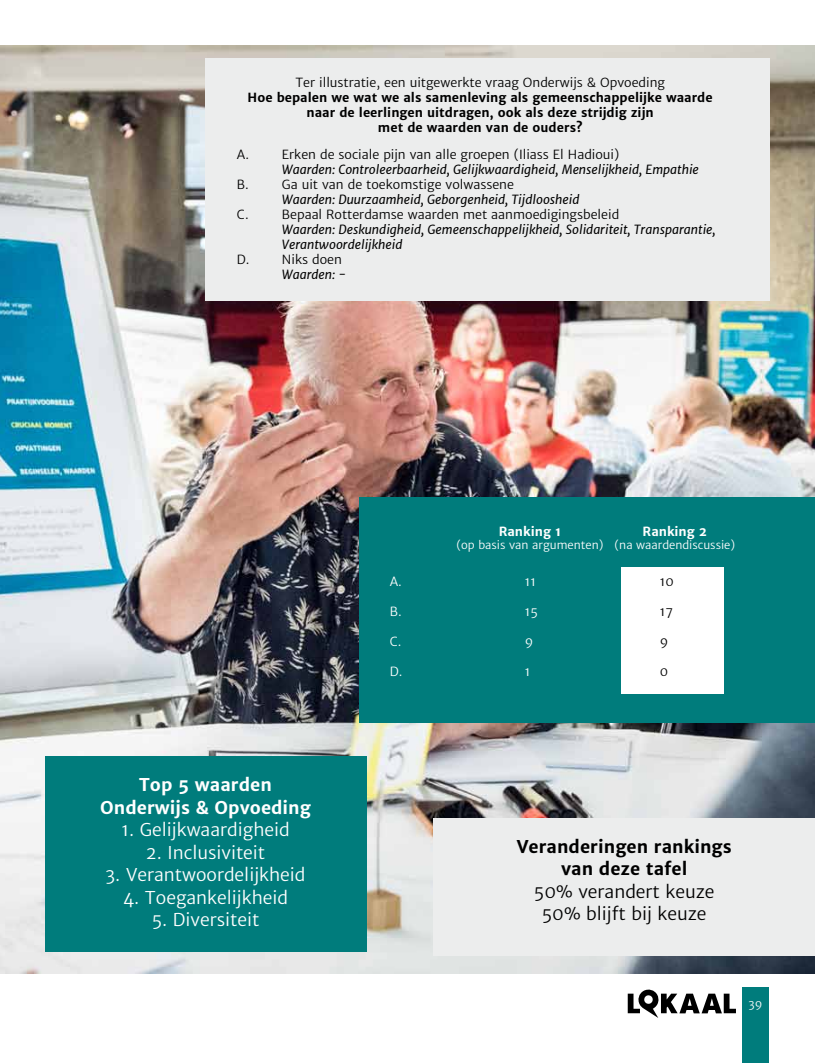
<style>
.page{position:relative;width:815px;height:1063px;background:#fff}
.page>*{position:absolute;margin:0;border:0;box-sizing:border-box;transform-origin:0 0}
.t1{font:17.5px "Merriweather Sans";color:#fff}
.t2{font:17.5px/22.5px "Merriweather Sans";color:#000;text-align:center}
.t3{font:700 17.5px/22.5px "Merriweather Sans";color:#000;text-align:center}
.t4{font:700 17.5px/22.5px "Merriweather Sans";color:#fff;text-align:center}
.t5{font:italic 12.5px/15px "Merriweather Sans";color:#000}
.t6{font:12.5px "Merriweather Sans";color:#000}
.t7{font:700 12.5px/15px "Merriweather Sans";color:#000;text-align:center}
.t8{font:700 12.5px "Merriweather Sans";color:#fff}
.t9{font:12.5px "Merriweather Sans";color:#fff}
.t10{font:11.25px "Merriweather Sans";color:#fff}
</style>
<div class="page">
<img style="left:0;top:45px;width:815px;height:929px">
<div style="left:206px;top:58px;width:564px;height:243px;background:#eceded"></div>
<div style="left:742px;top:987px;width:27px;height:76px;background:#007c7c"></div>
<svg style="left:628px;top:990px;width:108px;height:28px"></svg>
<div style="left:45px;top:756px;width:321px;height:196px;background:#007c7c"></div>
<div style="left:433px;top:819px;width:382px;height:137px;background:#eceded"></div>
<div style="left:359px;top:497px;width:456px;height:226px;background:#007c7c"></div>
<div style="left:621px;top:568px;width:102px;height:126px;background:#fff"></div>
<p class="t6" style="left:295px;top:75px;width:371px">Ter illustratie, een uitgewerkte vraag Onderwijs &amp; Opvoeding</p>
<p class="t7" style="left:248px;top:91px;width:467px">Hoe bepalen we wat we als samenleving als gemeenschappelijke waarde naar de leerlingen uitdragen, ook als deze strijdig zijn<br>met de waarden van de ouders?</p>
<p class="t6" style="left:237px;top:147px;width:14px">A.</p>
<p class="t6" style="left:282px;top:147px;width:339px">Erken de sociale pijn van alle groepen (Iliass El Hadioui)</p>
<p class="t5" style="left:282px;top:162px;width:419px">Waarden: Controleerbaarheid, Gelijkwaardigheid, Menselijkheid, Empathie</p>
<p class="t6" style="left:237px;top:177px;width:13px">B.</p>
<p class="t6" style="left:282px;top:177px;width:234px">Ga uit van de toekomstige volwassene</p>
<p class="t5" style="left:282px;top:192px;width:299px">Waarden: Duurzaamheid, Geborgenheid, Tijdloosheid</p>
<p class="t6" style="left:237px;top:207px;width:13px">C.</p>
<p class="t6" style="left:282px;top:207px;width:339px">Bepaal Rotterdamse waarden met aanmoedigingsbeleid</p>
<p class="t5" style="left:282px;top:222px;width:435px">Waarden: Deskundigheid, Gemeenschappelijkheid, Solidariteit, Transparantie,<br>Verantwoordelijkheid</p>
<p class="t6" style="left:237px;top:252px;width:14px">D.</p>
<p class="t6" style="left:282px;top:252px;width:61px">Niks doen</p>
<p class="t5" style="left:282px;top:267px;width:66px">Waarden: -</p>
<h1 class="t4" style="left:100px;top:774px;width:212px">Top 5 waarden<br>Onderwijs &amp; Opvoeding</h1>
<h1 class="t1" style="left:121px;top:819px;width:170px">1. Gelijkwaardigheid</h1>
<h1 class="t1" style="left:146px;top:842px;width:121px">2. Inclusiviteit</h1>
<h1 class="t1" style="left:106px;top:864px;width:201px">3. Verantwoordelijkheid</h1>
<h1 class="t1" style="left:123px;top:887px;width:167px">4. Toegankelijkheid</h1>
<h1 class="t1" style="left:152px;top:909px;width:109px">5. Diversiteit</h1>
<p class="t8" style="left:499px;top:523px;width:64px">Ranking 1</p>
<p class="t10" style="left:457px;top:538px;width:148px">(op basis van argumenten)</p>
<p class="t8" style="left:643px;top:523px;width:66px">Ranking 2</p>
<p class="t10" style="left:615px;top:538px;width:122px">(na waardendiscussie)</p>
<p class="t9" style="left:390px;top:574px;width:14px">A.</p>
<p class="t9" style="left:525px;top:574px;width:13px">11</p>
<p class="t6" style="left:660px;top:574px;width:15px">10</p>
<p class="t9" style="left:390px;top:604px;width:13px">B.</p>
<p class="t9" style="left:525px;top:604px;width:15px">15</p>
<p class="t6" style="left:660px;top:604px;width:15px">17</p>
<p class="t9" style="left:390px;top:634px;width:13px">C.</p>
<p class="t9" style="left:525px;top:634px;width:10px">9</p>
<p class="t6" style="left:660px;top:634px;width:10px">9</p>
<p class="t9" style="left:390px;top:664px;width:14px">D.</p>
<p class="t9" style="left:525px;top:664px;width:7px">1</p>
<p class="t6" style="left:660px;top:664px;width:10px">0</p>
<h1 class="t3" style="left:517px;top:835px;width:216px">Veranderingen rankings van deze tafel</h1>
<h1 class="t2" style="left:534px;top:880px;width:182px">50% verandert keuze<br>50% blijft bij keuze</h1>
<p class="t10" style="left:749px;top:997px;width:15px">39</p>
</div>
